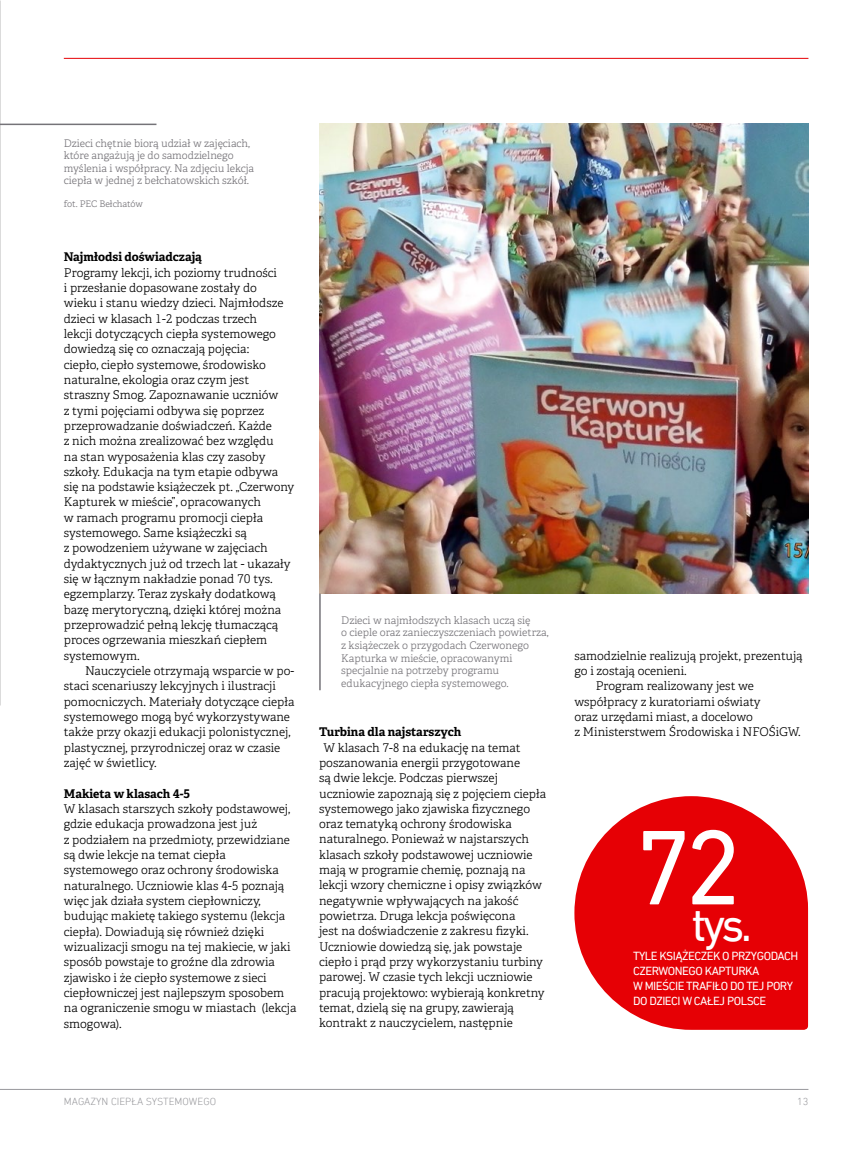
<style>
.page{position:relative;width:851px;height:1149px;background:#fff}
.page>*{position:absolute;margin:0;border:0;box-sizing:border-box;transform-origin:0 0}
.t1{font:107.85px "DIN Next LT Pro";color:#fff}
.t2{font:47.85px "DIN Next LT Pro";color:#fff}
.t3{font:300 12px/15.3px "Adelle";color:#000}
.t4{font:12px/15px "DIN Next LT Pro";letter-spacing:-.04em;color:#fff}
.t5{font:700 12px "Adelle";color:#000}
.t6{font:300 10.5px/12.6px "Adelle";color:#757378}
.t7{font:300 10.5px "DIN Next LT Pro";color:#98989c}
.t8{font:300 9px "Adelle";letter-spacing:-.005em;color:#757378}
</style>
<div class="page">
<hr style="left:0;top:1088px;width:808px;height:1px;background:#98989c">
<img style="left:0;top:0;width:1px;height:705px">
<hr style="left:0;top:123px;width:156px;height:2px;background:#757378">
<svg style="left:574px;top:796px;width:233px;height:233px;fill:#e60005"></svg>
<img style="left:319px;top:124px;width:488px;height:469px">
<hr style="left:64px;top:58px;width:744px;height:1px;background:#e60005">
<hr style="left:319px;top:593px;width:1px;height:97px;background:#757378">
<p class="t6" style="left:64px;top:137px;width:192px">Dzieci chętnie biorą udział w zajęciach, które angażują je do samodzielnego myślenia i współpracy. Na zdjęciu lekcja ciepła w jednej z bełchatowskich szkół.</p>
<p class="t8" style="left:64px;top:198px;width:81px">fot. PEC Bełchatów</p>
<p class="t5" style="left:64px;top:248px;width:140px">Najmłodsi doświadczają</p>
<p class="t3" style="left:64px;top:265px;width:232px">Programy lekcji, ich poziomy trudności<br>i przesłanie dopasowane zostały do<br>wieku i stanu wiedzy dzieci. Najmłodsze dzieci w klasach 1-2 podczas trzech<br>lekcji dotyczących ciepła systemowego dowiedzą się co oznaczają pojęcia:<br>ciepło, ciepło systemowe, środowisko naturalne, ekologia oraz czym jest straszny Smog. Zapoznawanie uczniów<br>z tymi pojęciami odbywa się poprzez przeprowadzanie doświadczeń. Każde<br>z nich można zrealizować bez względu<br>na stan wyposażenia klas czy zasoby szkoły. Edukacja na tym etapie odbywa się na podstawie książeczek pt. „Czerwony Kapturek w mieście”, opracowanych<br>w ramach programu promocji ciepła systemowego. Same książeczki są<br>z powodzeniem używane w zajęciach dydaktycznych już od trzech lat - ukazały się w łącznym nakładzie ponad 70 tys. egzemplarzy. Teraz zyskały dodatkową bazę merytoryczną, dzięki której można przeprowadzić pełną lekcję tłumaczącą proces ogrzewania mieszkań ciepłem systemowym.</p>
<p class="t3" style="left:64px;top:663px;width:232px;text-indent:21px">Nauczyciele otrzymają wsparcie w po&shy;staci scenariuszy lekcyjnych i ilustracji pomocniczych. Materiały dotyczące ciepła systemowego mogą być wykorzystywane także przy okazji edukacji polonistycznej, plastycznej, przyrodniczej oraz w czasie zajęć w świetlicy.</p>
<p class="t5" style="left:64px;top:784px;width:128px">Makieta w klasach 4-5</p>
<p class="t3" style="left:64px;top:801px;width:234px">W klasach starszych szkoły podstawowej, gdzie edukacja prowadzona jest już<br>z podziałem na przedmioty, przewidziane są dwie lekcje na temat ciepła systemowego oraz ochrony środowiska naturalnego. Uczniowie klas 4-5 poznają więc jak działa system ciepłowniczy, budując makietę takiego systemu (lekcja ciepła). Dowiadują się również dzięki wizualizacji smogu na tej makiecie, w jaki sposób powstaje to groźne dla zdrowia zjawisko i że ciepło systemowe z sieci ciepłowniczej jest najlepszym sposobem na ograniczenie smogu w miastach (lekcja smogowa).</p>
<p class="t6" style="left:341px;top:613px;width:209px">Dzieci w najmłodszych klasach uczą się<br>o cieple oraz zanieczyszczeniach powietrza, z książeczek o przygodach Czerwonego Kapturka w mieście, opracowanymi specjalnie na potrzeby programu edukacyjnego ciepła systemowego.</p>
<p class="t5" style="left:319px;top:723px;width:144px">Turbina dla najstarszych</p>
<p class="t3" style="left:319px;top:739px;width:228px;text-indent:4px">W klasach 7-8 na edukację na temat poszanowania energii przygotowane<br>są dwie lekcje. Podczas pierwszej uczniowie zapoznają się z pojęciem ciepła systemowego jako zjawiska fizycznego oraz tematyką ochrony środowiska naturalnego. Ponieważ w najstarszych klasach szkoły podstawowej uczniowie mają w programie chemię, poznają na lekcji wzory chemiczne i opisy związków negatywnie wpływających na jakość powietrza. Druga lekcja poświęcona<br>jest na doświadczenie z zakresu fizyki.<br>Uczniowie dowiedzą się, jak powstaje ciepło i prąd przy wykorzystaniu turbiny parowej. W czasie tych lekcji uczniowie pracują projektowo: wybierają konkretny temat, dzielą się na grupy, zawierają kontrakt z nauczycielem, następnie</p>
<p class="t3" style="left:574px;top:647px;width:229px">samodzielnie realizują projekt, prezentują</p>
<p class="t3" style="left:574px;top:663px;width:114px">go i zostają ocenieni.</p>
<p class="t3" style="left:595px;top:678px;width:160px">Program realizowany jest we</p>
<p class="t3" style="left:574px;top:693px;width:188px">współpracy z kuratoriami oświaty</p>
<p class="t3" style="left:574px;top:709px;width:180px">oraz urzędami miast, a docelowo</p>
<p class="t3" style="left:574px;top:724px;width:227px">z Ministerstwem Środowiska i NFOŚiGW.</p>
<h1 class="t1" style="left:634px;top:805px;width:110px">72</h1>
<h2 class="t2" style="left:691px;top:896px;width:62px">tys.</h2>
<p class="t4" style="left:633px;top:947px;width:166px">TYLE KSIĄŻECZEK O PRZYGODACH<br>CZERWONEGO KAPTURKA<br>W MIEŚCIE TRAFIŁO DO TEJ PORY<br>DO DZIECI W CAŁEJ POLSCE</p>
<p class="t7" style="left:64px;top:1094px;width:154px">MAGAZYN CIEPŁA SYSTEMOWEGO</p>
<p class="t7" style="left:797px;top:1094px;width:13px">13</p>
</div>
